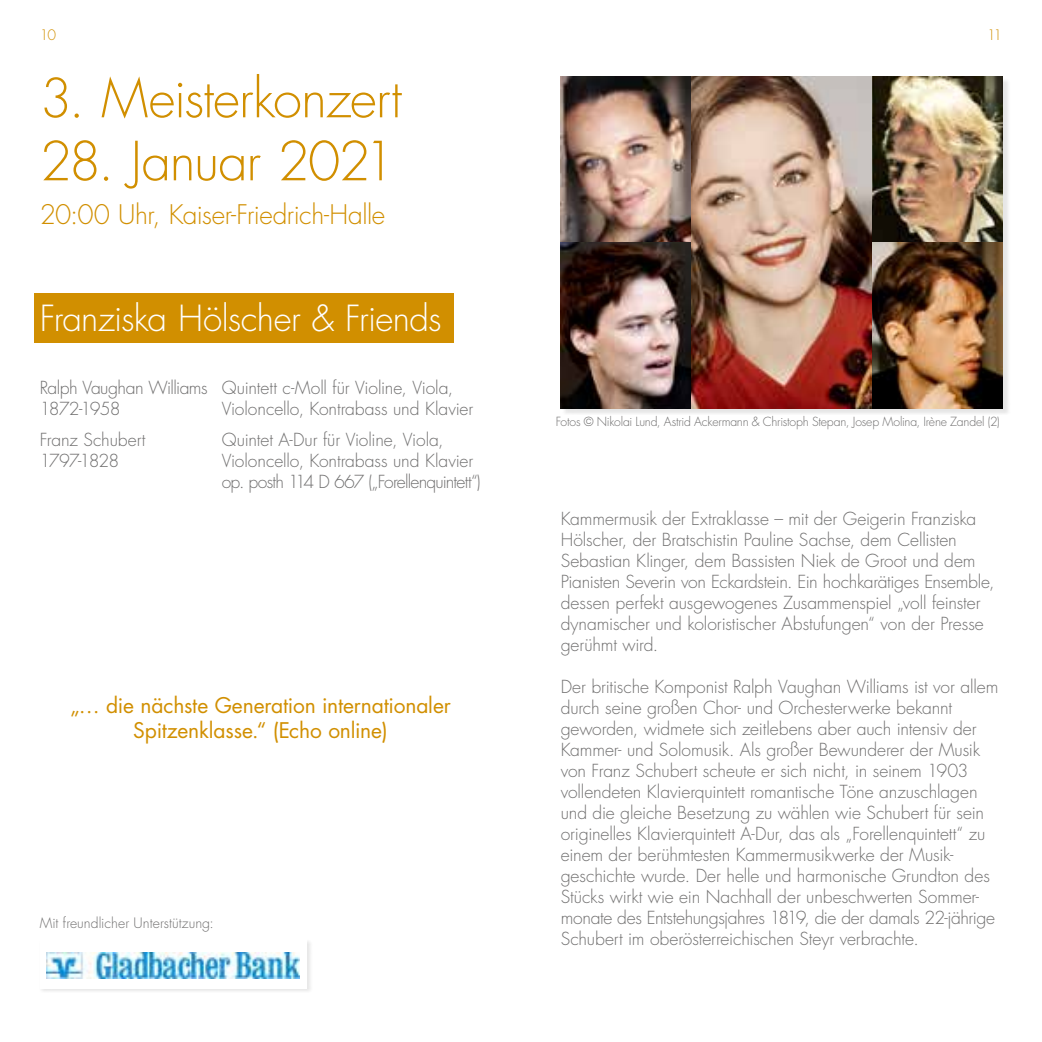
<style>
.page{position:relative;width:1042px;height:1042px;background:#fff}
.page>*{position:absolute;margin:0;border:0;box-sizing:border-box;transform-origin:0 0}
.t1{font:300 52.5px "Futura";letter-spacing:-.025em;color:#d18f00}
.t2{font:300 35px "Futura";letter-spacing:-.02em;color:#fff}
.t3{font:300 26.25px "Futura";letter-spacing:-.02em;color:#d18f00}
.t4{font:21px/25.2px "Futura";letter-spacing:-.005em;color:#d18f00;text-align:center}
.t5{font:300 17.5px/21px "Futura";letter-spacing:-.01em;color:#706f6f}
.t6{font:300 17.5px "Futura";letter-spacing:-.055em;color:#706f6f}
.t7{font:300 14px "Futura";color:#706f6f}
.t8{font:300 14px "Futura";color:#d18f00}
.t9{font:300 12.25px "Futura";letter-spacing:-.015em;color:#706f6f}
</style>
<div class="page">
<div style="left:562px;top:79px;width:448px;height:336px;background:#000;opacity:.1"></div>
<div style="left:35px;top:293px;width:419px;height:49px;background:#d18f00"></div>
<div style="left:39px;top:938px;width:273px;height:54px;background:#000;opacity:.1"></div>
<div style="left:40px;top:939px;width:267px;height:49px;background:#fff"></div>
<img style="left:47px;top:953px;width:252px;height:25px">
<img style="left:561px;top:77px;width:131px;height:165px">
<img style="left:561px;top:242px;width:131px;height:166px">
<img style="left:871px;top:77px;width:131px;height:165px">
<img style="left:871px;top:242px;width:131px;height:166px">
<img style="left:692px;top:77px;width:179px;height:331px">
<p class="t8" style="left:40px;top:26px;width:18px">10</p>
<p class="t8" style="left:987px;top:26px;width:17px">11</p>
<h1 class="t1" style="left:40px;top:64px;width:364px">3. Meisterkonzert</h1>
<h1 class="t1" style="left:40px;top:127px;width:357px">28. Januar 2021</h1>
<h3 class="t3" style="left:40px;top:198px;width:347px">20:00 Uhr, Kaiser-Friedrich-Halle</h3>
<h2 class="t2" style="left:40px;top:295px;width:403px">Franziska Hölscher &amp; Friends</h2>
<p class="t5" style="left:40px;top:377px;width:415px">Ralph Vaughan Williams Quintett c-Moll für Violine, Viola,<br>1872-1958</p>
<p class="t5" style="left:222px;top:398px;width:253px">Violoncello, Kontrabass und Klavier</p>
<p class="t5" style="left:40px;top:429px;width:107px">Franz Schubert</p>
<p class="t5" style="left:222px;top:429px;width:223px">Quintet A-Dur für Violine, Viola,</p>
<p class="t6" style="left:40px;top:449px;width:81px">1797-1828</p>
<p class="t5" style="left:222px;top:450px;width:260px">Violoncello, Kontrabass und Klavier op. posth 114 D 667 („Forellenquintett“)</p>
<p class="t4" style="left:70px;top:692px;width:382px">„… die nächste Generation internationaler<br>Spitzenklasse.“ (Echo online)</p>
<p class="t7" style="left:40px;top:913px;width:176px">Mit freundlicher Unterstützung:</p>
<p class="t9" style="left:556px;top:414px;width:446px">Fotos © Nikolai Lund, Astrid Ackermann &amp; Christoph Stepan, Josep Molina, Irène Zandel (2)</p>
<p class="t5" style="left:561px;top:508px;width:435px">Kammermusik der Extraklasse – mit der Geigerin Franziska Hölscher, der Bratschistin Pauline Sachse, dem Cellisten Sebastian Klinger, dem Bassisten Niek de Groot und dem Pianisten Severin von Eckardstein. Ein hochkarätiges Ensemble, dessen perfekt ausgewogenes Zusammenspiel „voll feinster dynamischer und koloristischer Abstufungen“ von der Presse gerühmt wird.</p>
<p class="t5" style="left:561px;top:676px;width:439px">Der britische Komponist Ralph Vaughan Williams ist vor allem durch seine großen Chor- und Orchesterwerke bekannt geworden, widmete sich zeitlebens aber auch intensiv der Kammer- und Solomusik. Als großer Bewunderer der Musik von Franz Schubert scheute er sich nicht, in seinem 1903 vollendeten Klavierquintett romantische Töne anzuschlagen und die gleiche Besetzung zu wählen wie Schubert für sein originelles Klavierquintett A-Dur, das als „Forellenquintett“ zu einem der berühmtesten Kammermusikwerke der Musik&shy;geschichte wurde. Der helle und harmonische Grundton des Stücks wirkt wie ein Nachhall der unbeschwerten Sommer&shy;monate des Entstehungsjahres 1819, die der damals 22-jährige Schubert im oberösterreichischen Steyr verbrachte.</p>
</div>
